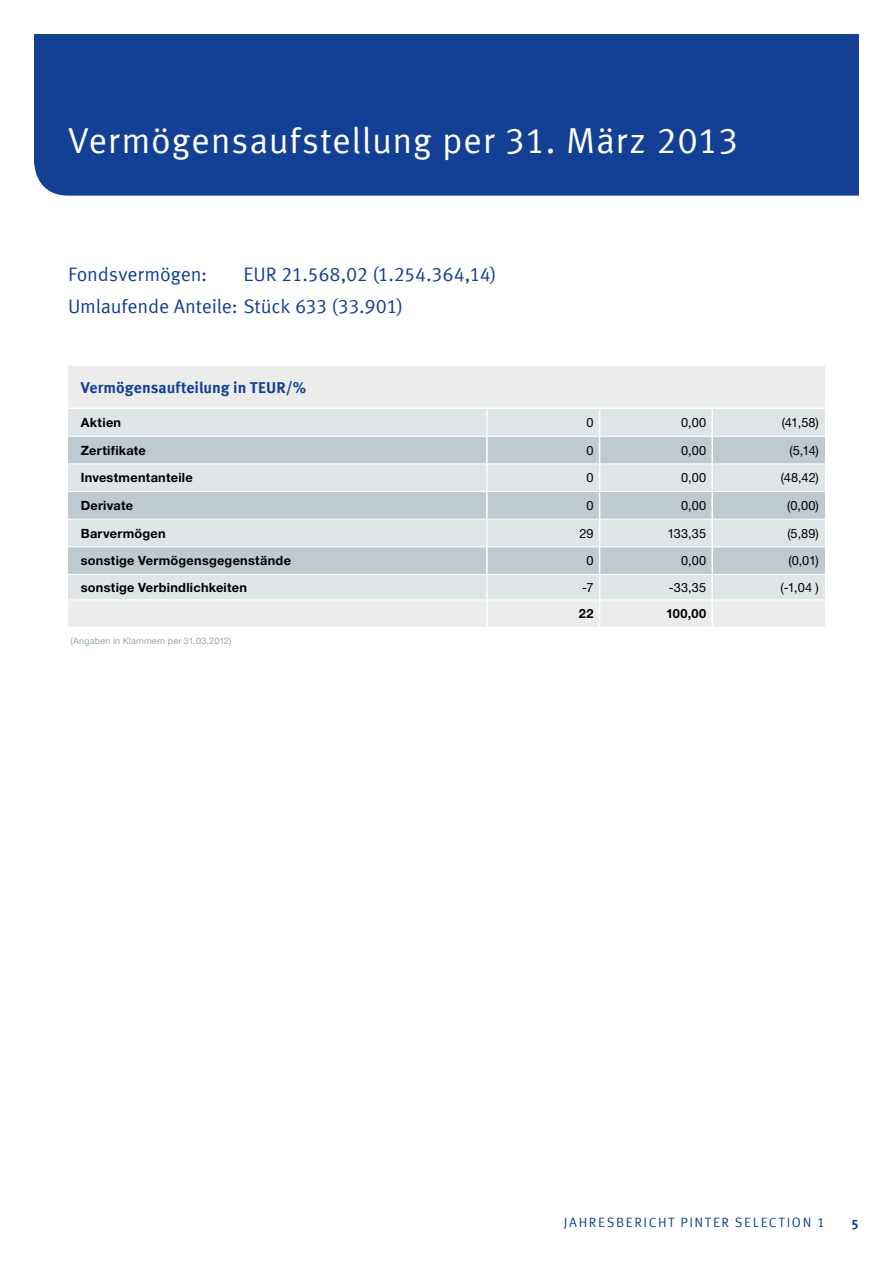
<style>
.page{position:relative;width:893px;height:1263px;background:#fff}
.page>*{position:absolute;margin:0;border:0;box-sizing:border-box;transform-origin:0 0}
.t1{font:36px "Meta Offc Pro Norm";letter-spacing:.02em;color:#fff}
.t2{font:19.5px/32px "Meta Offc Pro Norm";letter-spacing:-.01em;color:#134094}
.t3{font:700 15.75px "Meta Offc Pro";color:#134094}
.t4{font:13.5px "Meta Offc Pro Norm";letter-spacing:.12em;color:#134094}
.t5{font:700 13.5px "Meta Offc Pro";color:#134094}
.t6{font:700 12.75px "Helvetica Neue LTW1 G";letter-spacing:.02em;color:#000}
.t7{font:12.75px "Helvetica Neue LTW1 G";letter-spacing:.01em;color:#000}
.t8{font:9px "Helvetica Neue LTW1 G";letter-spacing:.025em;color:#94a5b0}
</style>
<div class="page">
<div style="left:34px;top:34px;width:825px;height:162px;background:#134094"></div>
<div style="left:68px;top:366px;width:757px;height:261px;background:#ececed"></div>
<div style="left:68px;top:409px;width:757px;height:190px;background:#dfe4e7"></div>
<svg style="left:68px;top:437px;width:757px;height:137px;background:#ccd4d9"></svg>
<hr style="left:68px;top:407px;width:419px;height:2px;background:#fff">
<hr style="left:487px;top:407px;width:113px;height:2px;background:#fff">
<hr style="left:712px;top:407px;width:113px;height:2px;background:#fff">
<hr style="left:488px;top:519px;width:111px;height:1px;background:#fff">
<hr style="left:600px;top:519px;width:111px;height:1px;background:#fff">
<hr style="left:713px;top:519px;width:112px;height:1px;background:#fff">
<hr style="left:68px;top:436px;width:418px;height:1px;background:#fff">
<hr style="left:488px;top:436px;width:111px;height:1px;background:#fff">
<hr style="left:600px;top:436px;width:111px;height:1px;background:#fff">
<hr style="left:713px;top:436px;width:112px;height:1px;background:#fff">
<hr style="left:68px;top:463px;width:418px;height:1px;background:#fff">
<hr style="left:488px;top:463px;width:111px;height:1px;background:#fff">
<hr style="left:600px;top:463px;width:111px;height:1px;background:#fff">
<hr style="left:713px;top:463px;width:112px;height:1px;background:#fff">
<hr style="left:68px;top:491px;width:418px;height:1px;background:#fff">
<hr style="left:488px;top:491px;width:111px;height:1px;background:#fff">
<hr style="left:600px;top:491px;width:111px;height:1px;background:#fff">
<hr style="left:713px;top:491px;width:112px;height:1px;background:#fff">
<hr style="left:68px;top:519px;width:418px;height:1px;background:#fff">
<hr style="left:68px;top:546px;width:418px;height:1px;background:#fff">
<hr style="left:488px;top:546px;width:111px;height:1px;background:#fff">
<hr style="left:600px;top:546px;width:111px;height:1px;background:#fff">
<hr style="left:713px;top:546px;width:112px;height:1px;background:#fff">
<hr style="left:68px;top:574px;width:418px;height:1px;background:#fff">
<hr style="left:488px;top:574px;width:111px;height:1px;background:#fff">
<hr style="left:600px;top:574px;width:111px;height:1px;background:#fff">
<hr style="left:713px;top:574px;width:112px;height:1px;background:#fff">
<hr style="left:68px;top:599px;width:418px;height:1px;background:#fff">
<hr style="left:488px;top:599px;width:111px;height:1px;background:#fff">
<hr style="left:600px;top:599px;width:111px;height:1px;background:#fff">
<hr style="left:713px;top:599px;width:112px;height:1px;background:#fff">
<hr style="left:486px;top:409px;width:2px;height:27px;background:#fff">
<hr style="left:486px;top:436px;width:2px;height:28px;background:#fff">
<hr style="left:486px;top:464px;width:2px;height:27px;background:#fff">
<hr style="left:486px;top:491px;width:2px;height:28px;background:#fff">
<hr style="left:486px;top:519px;width:2px;height:28px;background:#fff">
<hr style="left:486px;top:547px;width:2px;height:27px;background:#fff">
<hr style="left:486px;top:574px;width:2px;height:26px;background:#fff">
<hr style="left:486px;top:600px;width:2px;height:27px;background:#fff">
<hr style="left:600px;top:407px;width:112px;height:2px;background:#fff">
<hr style="left:711px;top:409px;width:2px;height:27px;background:#fff">
<hr style="left:711px;top:436px;width:2px;height:28px;background:#fff">
<hr style="left:711px;top:519px;width:2px;height:28px;background:#fff">
<hr style="left:711px;top:547px;width:2px;height:27px;background:#fff">
<hr style="left:711px;top:574px;width:2px;height:26px;background:#fff">
<hr style="left:711px;top:600px;width:2px;height:27px;background:#fff">
<hr style="left:711px;top:464px;width:2px;height:27px;background:#fff">
<svg style="left:599px;top:409px;width:1px;height:218px"></svg>
<hr style="left:711px;top:491px;width:2px;height:28px;background:#fff">
<h1 class="t1" style="left:68px;top:113px;width:672px">Vermögensaufstellung per 31. März 2013</h1>
<h2 class="t2" style="left:68px;top:257px;width:430px;text-indent:176px">EUR 21.568,02 (1.254.364,14)<br>Umlaufende Anteile: Stück 633 (33.901)</h2>
<h2 class="t2" style="left:68px;top:257px;width:141px">Fondsvermögen:</h2>
<p class="t3" style="left:81px;top:375px;width:227px">Vermögensaufteilung in TEUR/%</p>
<p class="t6" style="left:81px;top:415px;width:42px">Aktien</p>
<p class="t7" style="left:586px;top:415px;width:9px">0</p>
<p class="t7" style="left:681px;top:415px;width:27px">0,00</p>
<p class="t7" style="left:782px;top:415px;width:39px">(41,58)</p>
<p class="t6" style="left:81px;top:442px;width:67px">Zertifikate</p>
<p class="t7" style="left:586px;top:442px;width:9px">0</p>
<p class="t7" style="left:681px;top:442px;width:27px">0,00</p>
<p class="t7" style="left:790px;top:442px;width:31px">(5,14)</p>
<p class="t6" style="left:81px;top:470px;width:113px">Investmentanteile</p>
<p class="t7" style="left:586px;top:470px;width:9px">0</p>
<p class="t7" style="left:681px;top:470px;width:27px">0,00</p>
<p class="t7" style="left:781px;top:470px;width:40px">(48,42)</p>
<p class="t6" style="left:81px;top:497px;width:54px">Derivate</p>
<p class="t7" style="left:586px;top:497px;width:9px">0</p>
<p class="t7" style="left:681px;top:497px;width:27px">0,00</p>
<p class="t7" style="left:787px;top:497px;width:33px">(0,00)</p>
<p class="t6" style="left:81px;top:525px;width:86px">Barvermögen</p>
<p class="t7" style="left:579px;top:525px;width:16px">29</p>
<p class="t7" style="left:667px;top:525px;width:40px">133,35</p>
<p class="t7" style="left:787px;top:525px;width:33px">(5,89)</p>
<p class="t6" style="left:81px;top:553px;width:212px">sonstige Vermögensgegenstände</p>
<p class="t7" style="left:586px;top:553px;width:9px">0</p>
<p class="t7" style="left:681px;top:553px;width:27px">0,00</p>
<p class="t7" style="left:788px;top:553px;width:32px">(0,01)</p>
<p class="t6" style="left:81px;top:579px;width:168px">sonstige Verbindlichkeiten</p>
<p class="t7" style="left:582px;top:579px;width:13px">-7</p>
<p class="t7" style="left:669px;top:579px;width:39px">-33,35</p>
<p class="t7" style="left:781px;top:579px;width:40px">(-1,04 )</p>
<p class="t6" style="left:579px;top:606px;width:16px">22</p>
<p class="t6" style="left:666px;top:606px;width:42px">100,00</p>
<p class="t8" style="left:71px;top:635px;width:162px">(Angaben in Klammern per 31.03.2012)</p>
<p class="t4" style="left:564px;top:1211px;width:35px">Jahres</p>
<p class="t4" style="left:616px;top:1211px;width:210px">bericht PINTER Selection 1</p>
<p class="t5" style="left:851px;top:1214px;width:9px">5</p>
</div>
